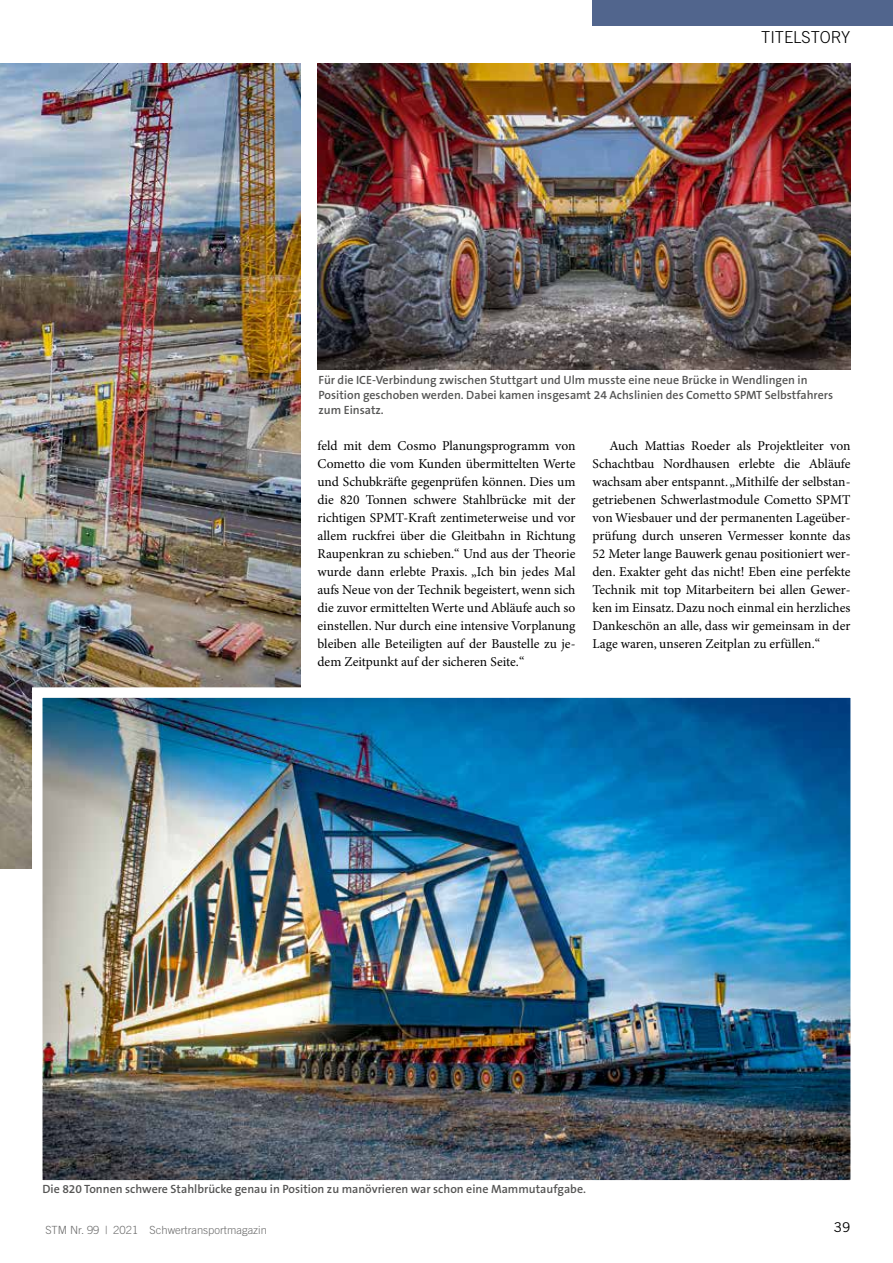
<style>
.page{position:relative;width:893px;height:1263px;background:#fff}
.page>*{position:absolute;margin:0;border:0;box-sizing:border-box;transform-origin:0 0}
.t1{font:300 16.5px "Trade Gothic";color:#000}
.t2{font:13.5px/18px "Minion Pro";color:#000;text-align:justify}
.t3{font:13.5px "Trade Gothic";color:#000}
.t4{font:600 12px/15px "The Sans B6";color:#565655}
.t5{font:300 11.25px "Trade Gothic";color:#6e6e6e}
</style>
<div class="page">
<div style="left:592px;top:0;width:301px;height:26px;background:#51658d"></div>
<img style="left:0;top:64px;width:300px;height:804px">
<img style="left:27px;top:682px;width:824px;height:499px">
<img style="left:317px;top:64px;width:533px;height:306px">
<p class="t1" style="left:761px;top:27px;width:91px">TITELSTORY</p>
<p class="t4" style="left:319px;top:373px;width:516px">Für die ICE-Verbindung zwischen Stuttgart und Ulm musste eine neue Brücke in Wendlingen in<br>Position geschoben werden. Dabei kamen insgesamt 24 Achslinien des Cometto SPMT Selbstfahrers zum Einsatz.</p>
<p class="t2" style="left:317px;top:437px;width:259px">feld mit dem Cosmo Planungsprogramm von Cometto die vom Kunden übermittelten Werte und Schubkräfte gegenprüfen können. Dies um die 820 Tonnen schwere Stahlbrücke mit der richtigen SPMT-Kraft zentimeterweise und vor allem ruckfrei über die Gleitbahn in Richtung Raupenkran zu schieben.“ Und aus der Theorie wurde dann erlebte Praxis. „Ich bin jedes Mal aufs Neue von der Technik begeistert, wenn sich die zuvor ermittelten Werte und Abläufe auch so einstellen. Nur durch eine intensive Vorplanung bleiben alle Beteiligten auf der Baustelle zu je&shy;dem Zeitpunkt auf der sicheren Seite.“</p>
<p class="t2" style="left:592px;top:437px;width:259px;text-indent:17px">Auch Mattias Roeder als Projektleiter von Schachtbau Nordhausen erlebte die Abläufe wachsam aber entspannt. „Mithilfe der selbstan&shy;getriebenen Schwerlastmodule Cometto SPMT von Wiesbauer und der permanenten Lageüber&shy;prüfung durch unseren Vermesser konnte das 52 Meter lange Bauwerk genau positioniert wer&shy;den. Exakter geht das nicht! Eben eine perfekte Technik mit top Mitarbeitern bei allen Gewer&shy;ken im Einsatz. Dazu noch einmal ein herzliches Dankeschön an alle, dass wir gemeinsam in der Lage waren, unseren Zeitplan zu erfüllen.“</p>
<p class="t4" style="left:43px;top:1182px;width:545px">Die 820 Tonnen schwere Stahlbrücke genau in Position zu manövrieren war schon eine Mammutaufgabe.</p>
<p class="t5" style="left:45px;top:1223px;width:223px">STM Nr. 99 | 2021 Schwertransportmagazin</p>
<p class="t3" style="left:834px;top:1219px;width:18px">39</p>
</div>
